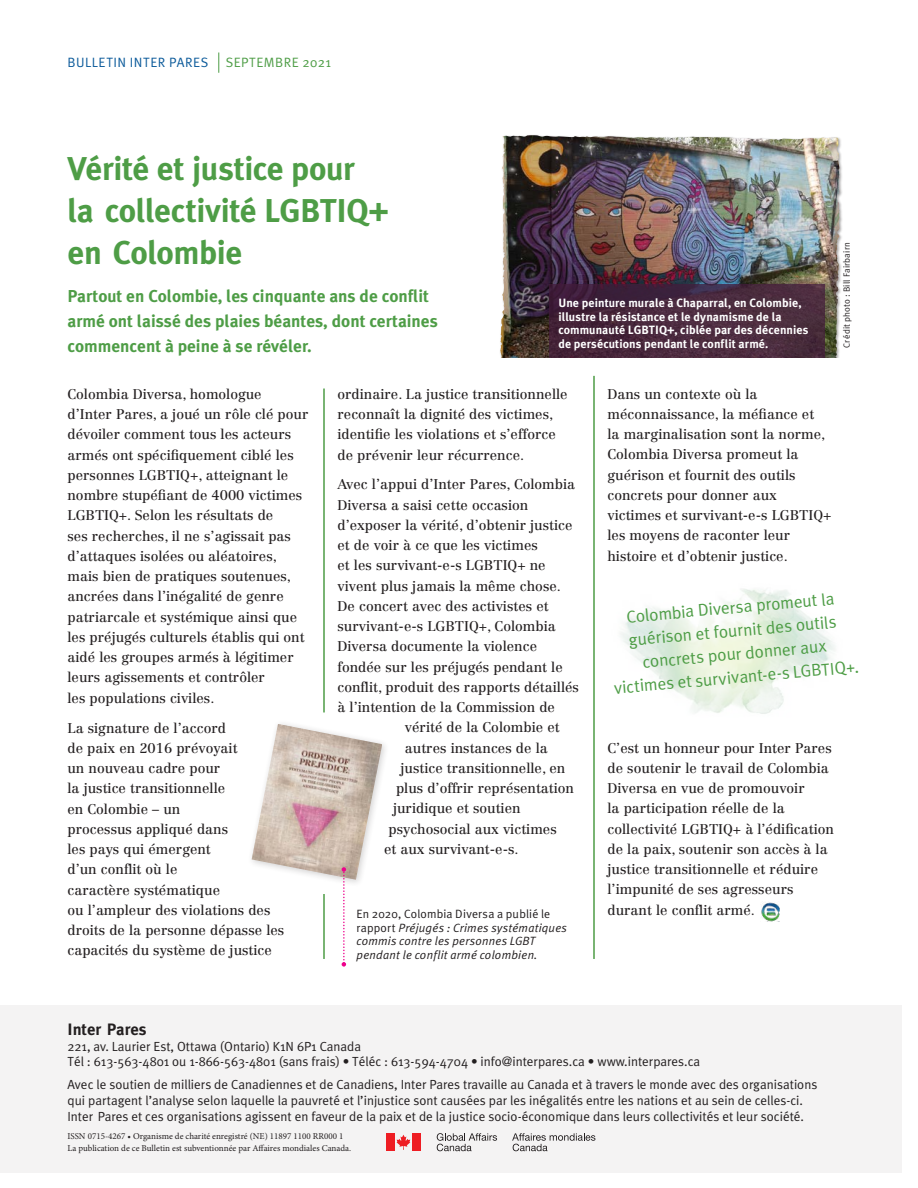
<style>
.page{position:relative;width:918px;height:1188px;background:#fff}
.page>*{position:absolute;margin:0;border:0;box-sizing:border-box;transform-origin:0 0}
.t1{font:700 33px/42px "Meta Plus";letter-spacing:-.015em;color:#4e9d46}
.t2{font:700 17.25px/24.8px "Meta Plus";color:#4e9d46}
.t3{font:17.25px/23.2px "Meta Plus";color:#4e9d46;text-align:center}
.t4{font:700 16.5px "Meta Plus";color:#231f20}
.t5{font:13.8px/20.2px "Centennial LT Std";color:#231f20}
.t6{font:13.5px "Meta Plus";letter-spacing:.04em;color:#0b5a9a}
.t7{font:13.5px "Meta Plus";letter-spacing:.035em;color:#4e9d46}
.t8{font:13.2px/15.9px "Meta Plus";color:#231f20}
.t9{font:700 12px/13.5px "Meta Plus";letter-spacing:.005em;color:#fff}
.t10{font:italic 12px/13.5px "Meta Plus";letter-spacing:.02em;color:#231f20}
.t11{font:9px/12px "Minion Pro";color:#231f20}
.t12{font:9px "Meta Plus";letter-spacing:.02em;color:#231f20}
.s1{font-style:normal}
</style>
<div class="page">
<div style="left:0;top:1005px;width:902px;height:168px;background:#f4f3f3"></div>
<hr style="left:324px;top:894px;width:1px;height:65px;background:#4e9d46">
<hr style="left:324px;top:389px;width:1px;height:323px;background:#4e9d46">
<hr style="left:594px;top:376px;width:1px;height:583px;background:#4e9d46">
<div style="left:499px;top:134px;width:344px;height:227px;background:#231f20;opacity:.4"></div>
<img style="left:501px;top:135px;width:32px;height:199px">
<svg style="left:218px;top:52px;width:1px;height:21px"></svg>
<img style="left:252px;top:724px;width:130px;height:156px">
<svg style="left:549px;top:285px;width:276px;height:73px;background:#47283d"></svg>
<div style="left:327px;top:358px;width:515px;height:17px;background:#fff"></div>
<svg style="left:342px;top:867px;width:4px;height:100px"></svg>
<img style="left:761px;top:902px;width:19px;height:19px">
<img style="left:620px;top:589px;width:215px;height:125px">
<svg style="left:397px;top:1135px;width:13px;height:15px"></svg>
<div style="left:386px;top:1133px;width:8px;height:18px;background:#ee1d23"></div>
<div style="left:412px;top:1133px;width:9px;height:18px;background:#ee1d23"></div>
<svg style="left:512px;top:1133px;width:83px;height:18px"></svg>
<svg style="left:437px;top:1133px;width:60px;height:18px"></svg>
<p class="t6" style="left:67px;top:54px;width:142px">BULLETIN INTER PARES</p>
<p class="t7" style="left:226px;top:54px;width:107px">SEPTEMBRE 2021</p>
<h1 class="t1" style="left:68px;top:147px;width:323px">Vérité et justice pour la collectivité LGBTIQ+ en Colombie</h1>
<p class="t2" style="left:68px;top:284px;width:372px">Partout en Colombie, les cinquante ans de conflit armé ont laissé des plaies béantes, dont certaines commencent à peine à se révéler.</p>
<p class="t5" style="left:68px;top:384px;width:242px">Colombia Diversa, homologue d’Inter Pares, a joué un rôle clé pour dévoiler comment tous les acteurs armés ont spécifiquement ciblé les personnes LGBTIQ+, atteignant le nombre stupéfiant de 4000 victimes LGBTIQ+. Selon les résultats de<br>ses recherches, il ne s’agissait pas d’attaques isolées ou aléatoires, mais bien de pratiques soutenues, ancrées dans l’inégalité de genre patriarcale et systémique ainsi que les préjugés culturels établis qui ont aidé les groupes armés à légitimer leurs agissements et contrôler<br>les populations civiles.</p>
<p class="t5" style="left:68px;top:718px;width:218px">La signature de l’accord<br>de paix en 2016 prévoyait<br>un nouveau cadre pour<br>la justice transitionnelle<br>en Colombie – un<br>processus appliqué dans<br>les pays qui émergent<br>d’un conflit où le<br>caractère systématique<br>ou l’ampleur des violations des droits de la personne dépasse les capacités du système de justice</p>
<p class="t12" style="left:841px;top:348px;width:107px;rotate:-90deg">Crédit photo : Bill Fairbairn</p>
<p class="t9" style="left:558px;top:296px;width:252px">Une peinture murale à Chaparral, en Colombie, illustre la résistance et le dynamisme de la communauté LGBTIQ+, ciblée par des décennies de persécutions pendant le conflit armé.</p>
<p class="t5" style="left:608px;top:384px;width:225px">Dans un contexte où la méconnaissance, la méfiance et<br>la marginalisation sont la norme,<br>Colombia Diversa promeut la guérison et fournit des outils concrets pour donner aux victimes et survivant-e-s LGBTIQ+ les moyens de raconter leur histoire et d’obtenir justice.</p>
<p class="t5" style="left:337px;top:384px;width:232px">ordinaire. La justice transitionnelle reconnaît la dignité des victimes, identifie les violations et s’efforce de prévenir leur récurrence.</p>
<p class="t5" style="left:337px;top:475px;width:239px">Avec l’appui d’Inter Pares, Colombia</p>
<p class="t5" style="left:337px;top:495px;width:192px">Diversa a saisi cette occasion</p>
<p class="t5" style="left:337px;top:515px;width:237px">d’exposer la vérité, d’obtenir justice</p>
<p class="t5" style="left:337px;top:535px;width:202px">et de voir à ce que les victimes</p>
<p class="t5" style="left:337px;top:556px;width:210px">et les survivant-e-s LGBTIQ+ ne</p>
<p class="t5" style="left:337px;top:576px;width:225px">vivent plus jamais la même chose.</p>
<p class="t5" style="left:337px;top:596px;width:213px">De concert avec des activistes et</p>
<p class="t5" style="left:337px;top:616px;width:220px">survivant-e-s LGBTIQ+, Colombia</p>
<p class="t5" style="left:337px;top:636px;width:201px">Diversa documente la violence</p>
<p class="t5" style="left:337px;top:657px;width:227px">fondée sur les préjugés pendant le</p>
<p class="t5" style="left:337px;top:677px;width:243px">conflit, produit des rapports détaillés</p>
<p class="t5" style="left:337px;top:697px;width:219px">à l’intention de la Commission de</p>
<p class="t5" style="left:405px;top:717px;width:156px">vérité de la Colombie et</p>
<p class="t5" style="left:405px;top:738px;width:144px">autres instances de la</p>
<p class="t5" style="left:400px;top:758px;width:166px">justice transitionnelle, en</p>
<p class="t5" style="left:396px;top:778px;width:180px">plus d’offrir représentation</p>
<p class="t5" style="left:393px;top:798px;width:129px">juridique et soutien</p>
<p class="t5" style="left:389px;top:819px;width:170px">psychosocial aux victimes</p>
<p class="t5" style="left:384px;top:839px;width:136px">et aux survivant-e-s.</p>
<p class="t3" style="left:607px;top:606px;width:247px;rotate:-5deg">Colombia Diversa promeut la guérison et fournit des outils concrets pour donner aux victimes et survivant-e-s LGBTIQ+.</p>
<p class="t5" style="left:608px;top:738px;width:228px">C’est un honneur pour Inter Pares de soutenir le travail de Colombia<br>Diversa en vue de promouvoir<br>la participation réelle de la collectivité LGBTIQ+ à l’édification de la paix, soutenir son accès à la justice transitionnelle et réduire l’impunité de ses agresseurs durant le conflit armé.</p>
<p class="t10" style="left:356px;top:907px;width:212px"><span class="s1">En 2020, Colombia Diversa a publié le rapport</span> Préjugés : Crimes systématiques commis contre les personnes LGBT pendant le conflit armé colombien.</p>
<p class="t4" style="left:68px;top:1020px;width:81px">Inter Pares</p>
<p class="t8" style="left:68px;top:1038px;width:634px">221, av. Laurier Est, Ottawa (Ontario) K1N 6P1 Canada<br>Tél : 613-563-4801 ou 1-866-563-4801 (sans frais) • Téléc : 613-594-4704 • info@interpares.ca • www.interpares.ca</p>
<p class="t8" style="left:68px;top:1076px;width:751px">Avec le soutien de milliers de Canadiennes et de Canadiens, Inter Pares travaille au Canada et à travers le monde avec des organisations qui partagent l’analyse selon laquelle la pauvreté et l’injustice sont causées par les inégalités entre les nations et au sein de celles-ci.<br>Inter Pares et ces organisations agissent en faveur de la paix et de la justice socio-économique dans leurs collectivités et leur société.</p>
<p class="t11" style="left:68px;top:1131px;width:285px">ISSN 0715-4267 • Organisme de charité enregistré (NE) 11897 1100 RR000 1<br>La publication de ce Bulletin est subventionnée par Affaires mondiales Canada.</p>
</div>
